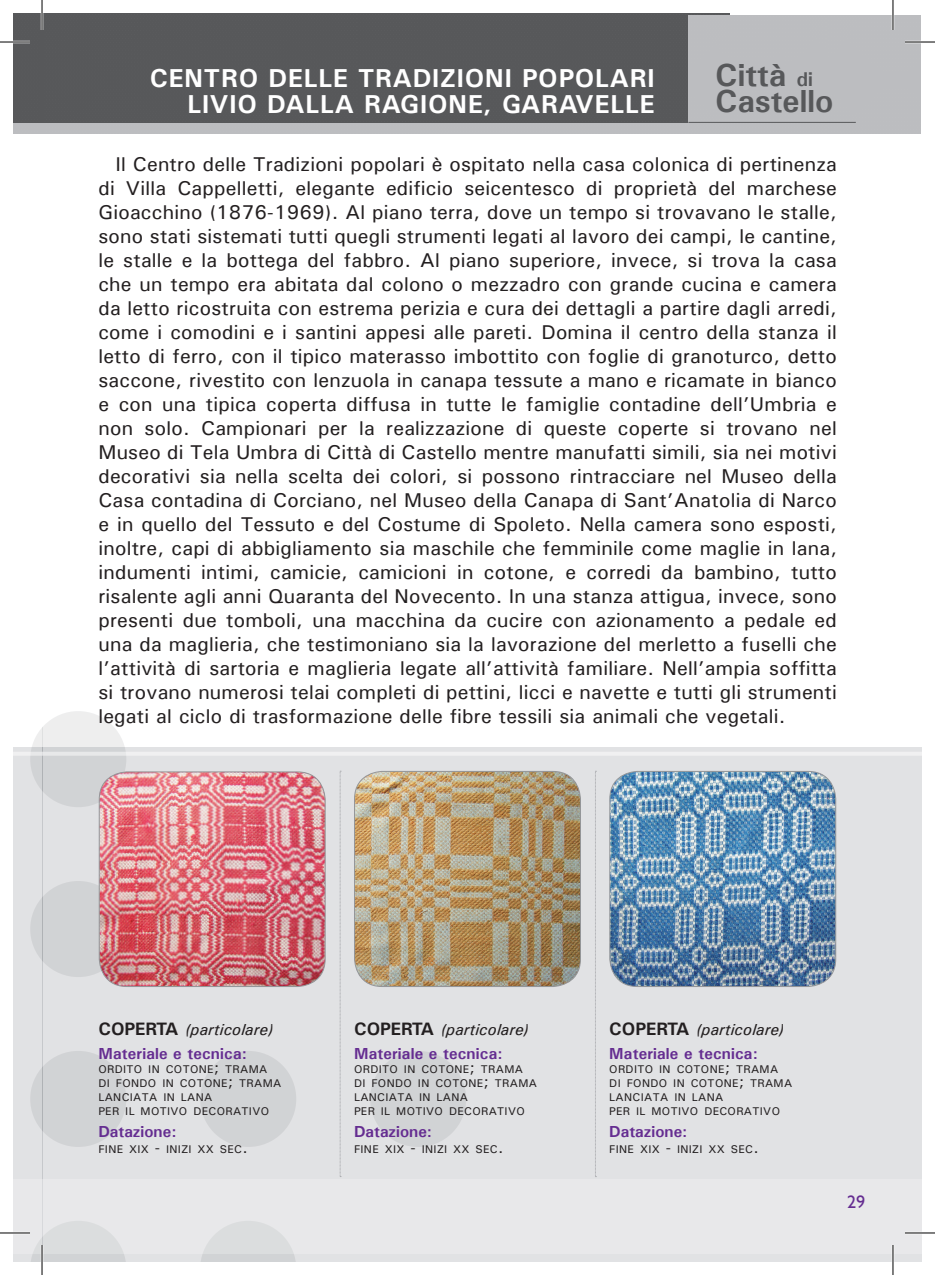
<style>
.page{position:relative;width:935px;height:1275px;background:#fff}
.page>*{position:absolute;margin:0;border:0;box-sizing:border-box;transform-origin:0 0}
.t1{font:700 32px/26px "Univers";color:#57585a}
.t2{font:700 26px/26px "Univers";letter-spacing:.03em;color:#fff;text-align:right}
.t3{font:500 20px/24px "Univers";letter-spacing:.01em;color:#231f20;text-align:justify}
.t4{font:18px "Humanist 521 BT";color:#652d91}
.t5{font:700 16px/24px "Univers";letter-spacing:.01em;color:#652d91}
.t6{font:500 11.2px/14px "Univers";letter-spacing:.03em;color:#231f20}
.s1{font-size:20px}
.s2{font-size:18px;color:#231f20}
.s3{font-weight:500;font-style:italic;color:#231f20}
.s4{font-size:16px}
</style>
<div class="page">
<svg style="left:32px;top:728px;width:10px;height:19px"></svg>
<div style="left:14px;top:747px;width:28px;height:514px;background:#e1e2e4"></div>
<svg style="left:14px;top:751px;width:28px;height:4px"></svg>
<div style="left:14px;top:1179px;width:28px;height:74px;background:#e8e8ea"></div>
<div style="left:14px;top:16px;width:28px;height:118px;background:#bcbdc0"></div>
<div style="left:14px;top:14px;width:28px;height:109px;background:#57585a"></div>
<img style="left:14px;top:40px;width:16px;height:1px">
<svg style="left:42px;top:711px;width:83px;height:36px;fill:#eee"></svg>
<div style="left:42px;top:747px;width:879px;height:514px;background:#e1e2e4"></div>
<hr style="left:42px;top:751px;width:879px;height:4px;background:#f0f0f1">
<div style="left:42px;top:1179px;width:879px;height:74px;background:linear-gradient(to right,#e5e6e8,#e9e9eb)"></div>
<div style="left:42px;top:16px;width:687px;height:118px;background:#bcbdc0"></div>
<div style="left:42px;top:14px;width:687px;height:109px;background:#57585a"></div>
<div style="left:688px;top:16px;width:232px;height:118px;background:#bcbdc0"></div>
<img style="left:905px;top:40px;width:16px;height:1px">
<hr style="left:688px;top:122px;width:167px;height:1px;background:#57585a">
<svg style="left:340px;top:771px;width:1px;height:406px"></svg>
<svg style="left:595px;top:771px;width:1px;height:406px"></svg>
<img style="left:99px;top:772px;width:226px;height:214px">
<div style="left:99px;top:771px;width:226px;height:216px;border:1px solid #939598;border-radius:28px"></div>
<img style="left:354px;top:771px;width:226px;height:215px">
<div style="left:354px;top:771px;width:227px;height:216px;border:1px solid #939598;border-radius:28px"></div>
<img style="left:609px;top:771px;width:226px;height:215px">
<div style="left:609px;top:771px;width:227px;height:216px;border:1px solid #939598;border-radius:28px"></div>
<hr style="left:0;top:41px;width:30px;height:2px;background:#fff">
<hr style="left:904px;top:41px;width:30px;height:2px;background:#fff">
<hr style="left:0;top:1231px;width:30px;height:3px;background:#fff">
<hr style="left:904px;top:1231px;width:30px;height:3px;background:#fff">
<hr style="left:41px;top:0;width:2px;height:30px;background:#fff">
<hr style="left:41px;top:1245px;width:2px;height:30px;background:#fff">
<hr style="left:891px;top:0;width:3px;height:30px;background:#fff">
<hr style="left:891px;top:1245px;width:3px;height:30px;background:#fff">
<hr style="left:0;top:42px;width:30px;height:1px;background:#000">
<hr style="left:904px;top:42px;width:30px;height:1px;background:#000">
<hr style="left:0;top:1232px;width:30px;height:1px;background:#000">
<hr style="left:904px;top:1232px;width:30px;height:1px;background:#000">
<hr style="left:42px;top:0;width:1px;height:30px;background:#000">
<hr style="left:42px;top:1245px;width:1px;height:30px;background:#000">
<hr style="left:892px;top:0;width:1px;height:30px;background:#000">
<hr style="left:892px;top:1245px;width:1px;height:30px;background:#000">
<h2 class="t2" style="left:150px;top:65px;width:506px">CENTRO DELLE TRADIZIONI POPOLARI<br>LIVIO DALLA RAGIONE, GARAVELLE</h2>
<h1 class="t1" style="left:715px;top:62px;width:120px">Città <span class="s1">di<br></span>Castello</h1>
<p class="t3" style="left:98px;top:151px;width:740px;text-indent:17px">Il Centro delle Tradizioni popolari è ospitato nella casa colonica di pertinenza di Villa Cappelletti, elegante edificio seicentesco di proprietà del marchese Gioacchino (1876-1969). Al piano terra, dove un tempo si trovavano le stalle, sono stati sistemati tutti quegli strumenti legati al lavoro dei campi, le cantine, le stalle e la bottega del fabbro. Al piano superiore, invece, si trova la casa che un tempo era abitata dal colono o mezzadro con grande cucina e camera da letto ricostruita con estrema perizia e cura dei dettagli a partire dagli arredi, come i comodini e i santini appesi alle pareti. Domina il centro della stanza il letto di ferro, con il tipico materasso imbottito con foglie di granoturco, detto saccone, rivestito con lenzuola in canapa tessute a mano e ricamate in bianco e con una tipica coperta diffusa in tutte le famiglie contadine dell’Umbria e non solo. Campionari per la realizzazione di queste coperte si trovano nel Museo di Tela Umbra di Città di Castello mentre manufatti simili, sia nei motivi decorativi sia nella scelta dei colori, si possono rintracciare nel Museo della Casa contadina di Corciano, nel Museo della Canapa di Sant’Anatolia di Narco e in quello del Tessuto e del Costume di Spoleto. Nella camera sono esposti, inoltre, capi di abbigliamento sia maschile che femminile come maglie in lana, indumenti intimi, camicie, camicioni in cotone, e corredi da bambino, tutto risalente agli anni Quaranta del Novecento. In una stanza attigua, invece, sono presenti due tomboli, una macchina da cucire con azionamento a pedale ed una da maglieria, che testimoniano sia la lavorazione del merletto a fuselli che l’attività di sartoria e maglieria legate all’attività familiare. Nell’ampia soffitta si trovano numerosi telai completi di pettini, licci e navette e tutti gli strumenti legati al ciclo di trasformazione delle fibre tessili sia animali che vegetali.</p>
<p class="t5" style="left:98px;top:1017px;width:176px"><span class="s2">COPERTA</span> <span class="s3">(particolare)<br></span>Materiale e tecnica:</p>
<p class="t6" style="left:98px;top:1062px;width:184px">ORDITO IN COTONE<span class="s4">;</span> TRAMA<br>DI FONDO IN COTONE<span class="s4">;</span> TRAMA<br>LANCIATA IN LANA<br>PER IL MOTIVO DECORATIVO</p>
<p class="t5" style="left:98px;top:1119px;width:80px">Datazione:</p>
<p class="t6" style="left:98px;top:1142px;width:151px">FINE XIX <span class="s4">-</span> INIZI XX SEC<span class="s4">.</span></p>
<p class="t5" style="left:354px;top:1017px;width:176px"><span class="s2">COPERTA</span> <span class="s3">(particolare)<br></span>Materiale e tecnica:</p>
<p class="t6" style="left:354px;top:1062px;width:184px">ORDITO IN COTONE<span class="s4">;</span> TRAMA<br>DI FONDO IN COTONE<span class="s4">;</span> TRAMA<br>LANCIATA IN LANA<br>PER IL MOTIVO DECORATIVO</p>
<p class="t5" style="left:354px;top:1119px;width:80px">Datazione:</p>
<p class="t6" style="left:354px;top:1142px;width:151px">FINE XIX <span class="s4">-</span> INIZI XX SEC<span class="s4">.</span></p>
<p class="t5" style="left:609px;top:1017px;width:176px"><span class="s2">COPERTA</span> <span class="s3">(particolare)<br></span>Materiale e tecnica:</p>
<p class="t6" style="left:609px;top:1062px;width:184px">ORDITO IN COTONE<span class="s4">;</span> TRAMA<br>DI FONDO IN COTONE<span class="s4">;</span> TRAMA<br>LANCIATA IN LANA<br>PER IL MOTIVO DECORATIVO</p>
<p class="t5" style="left:609px;top:1119px;width:80px">Datazione:</p>
<p class="t6" style="left:609px;top:1142px;width:151px">FINE XIX <span class="s4">-</span> INIZI XX SEC<span class="s4">.</span></p>
<p class="t4" style="left:847px;top:1191px;width:20px">29</p>
</div>
